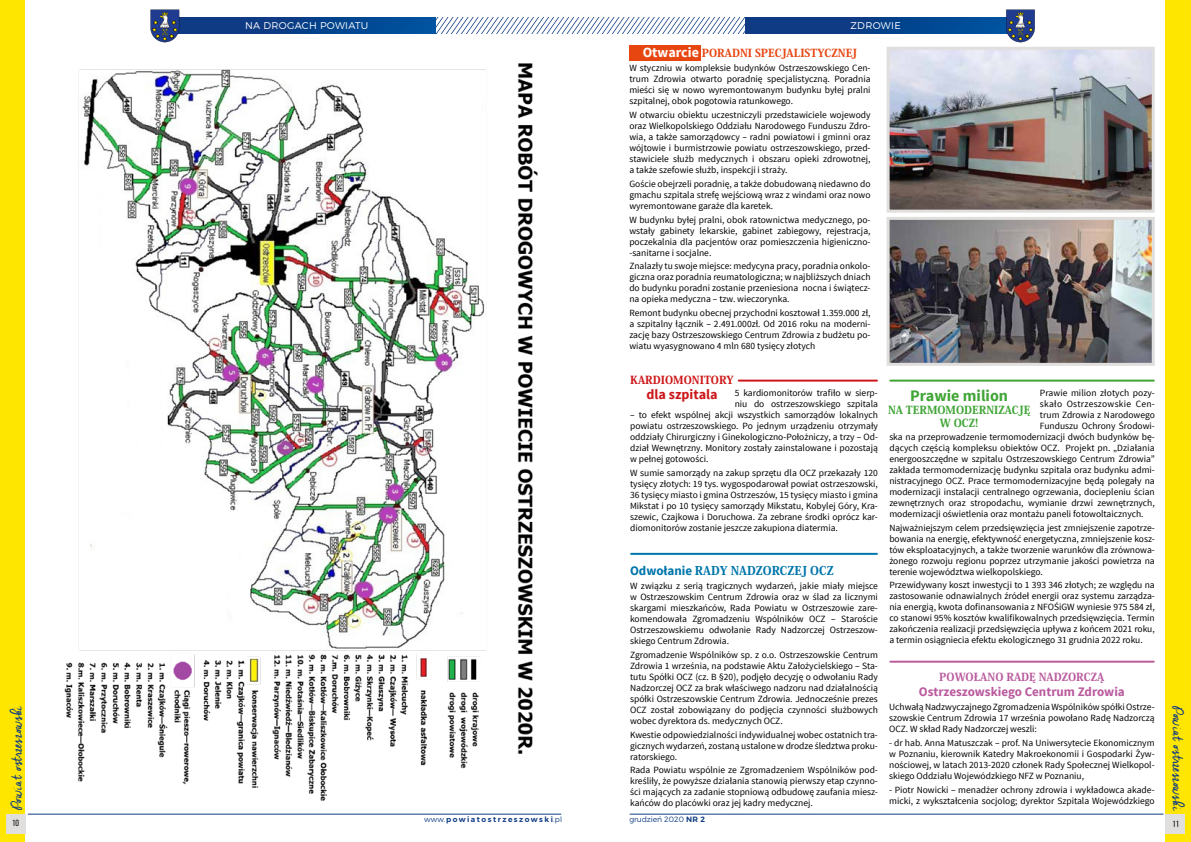
<style>
.page{position:relative;width:1191px;height:842px;background:#fff}
.page>*{position:absolute;margin:0;border:0;box-sizing:border-box;transform-origin:0 0}
.t1{font:18px "Cheddar Jack";letter-spacing:-.03em;color:#0e3b83}
.t2{font:700 16px "Source Sans Pro";color:#3fa535}
.t3{font:700 14px "Source Sans Pro";color:#cd171a}
.t4{font:700 13px "Source Sans Pro";color:#ba5b9e}
.t5{font:800 12px "Koz Min Pr 6 N";color:#0076ab}
.t6{font:800 11px "Koz Min Pr 6 N";color:#e84610}
.t7{font:800 11px/13px "Koz Min Pr 6 N";color:#3fa535;text-align:center}
.t8{font:800 11px "Koz Min Pr 6 N";color:#ba5b9e}
.t9{font:800 11px "Koz Min Pr 6 N";color:#cd171a}
.t10{font:300 9.8px "Montserrat";letter-spacing:.03em;color:#fff}
.t11{font:9.5px/11px "Source Sans Pro";color:#000;text-align:justify}
.t12{font:9.5px "Source Sans Pro";letter-spacing:.03em;color:#000}
.t13{font:9px "Bebas Neue";color:#000}
.t14{font:300 7.7px "Montserrat";letter-spacing:-.02em;color:#0e3b83}
.t15{font:600 7.5px "Montserrat";letter-spacing:.2em;color:#0e3b83}
.s1{font-family:"Source Sans Pro";font-weight:700;font-size:14px;color:#fff}
.s2{font-family:"Source Sans Pro";font-weight:700;font-size:13px}
.s3{font-weight:300}
.s4{font-weight:600}
</style>
<div class="page">
<svg style="left:436px;top:18px;width:309px;height:15px"></svg>
<div style="left:0;top:0;width:25px;height:842px;background:#ffe600"></div>
<div style="left:1165px;top:0;width:26px;height:842px;background:#ffe600"></div>
<hr style="left:28px;top:814px;width:533px;height:1px;background:#0e3b83">
<hr style="left:630px;top:814px;width:533px;height:1px;background:#0e3b83">
<div style="left:6px;top:814px;width:20px;height:19px;background:#e1dfdd"></div>
<div style="left:1165px;top:814px;width:20px;height:19px;background:#e1dfdd"></div>
<svg style="left:179px;top:18px;width:257px;height:15px;background:#06428c"></svg>
<svg style="left:745px;top:18px;width:261px;height:15px;background:#06428b"></svg>
<svg style="left:150px;top:10px;width:29px;height:30px"></svg>
<svg style="left:1006px;top:10px;width:29px;height:32px"></svg>
<div style="left:629px;top:45px;width:71px;height:15px;background:#e84610"></div>
<img style="left:890px;top:221px;width:260px;height:141px">
<div style="left:886px;top:217px;width:268px;height:149px;border:3px solid #e1dfdd"></div>
<img style="left:890px;top:51px;width:260px;height:158px">
<div style="left:886px;top:47px;width:268px;height:166px;border:3px solid #e1dfdd"></div>
<img style="left:63px;top:40px;width:487px;height:775px">
<hr style="left:738px;top:380px;width:139px;height:2px;background:#cd171a">
<hr style="left:890px;top:380px;width:263px;height:2px;background:#3fa535">
<hr style="left:890px;top:661px;width:263px;height:2px;background:#ba5b9e">
<hr style="left:631px;top:553px;width:246px;height:2px;background:#0076ab">
<p class="t10" style="left:245px;top:20px;width:125px">NA DROGACH POWIATU</p>
<p class="t10" style="left:850px;top:20px;width:52px">ZDROWIE</p>
<p class="t6" style="left:642px;top:47px;width:216px"><span class="s1">Otwarcie</span> PORADNI SPECJALISTYCZNEJ</p>
<p class="t11" style="left:629px;top:63px;width:243px">W styczniu w kompleksie budynków Ostrzeszowskiego Cen&shy;trum Zdrowia otwarto poradnię specjalistyczną. Poradnia mieści się w nowo wyremontowanym budynku byłej pralni szpitalnej, obok pogotowia ratunkowego.</p>
<p class="t11" style="left:629px;top:109px;width:243px">W otwarciu obiektu uczestniczyli przedstawiciele wojewody oraz Wielkopolskiego Oddziału Narodowego Funduszu Zdro&shy;wia, a także samorządowcy – radni powiatowi i gminni oraz wójtowie i burmistrzowie powiatu ostrzeszowskiego, przed&shy;stawiciele służb medycznych i obszaru opieki zdrowotnej, a także szefowie służb, inspekcji i straży.</p>
<p class="t11" style="left:629px;top:178px;width:243px">Goście obejrzeli poradnię, a także dobudowaną niedawno do gmachu szpitala strefę wejściową wraz z windami oraz nowo wyremontowane garaże dla karetek.</p>
<p class="t11" style="left:629px;top:214px;width:243px">W budynku byłej pralni, obok ratownictwa medycznego, po&shy;wstały gabinety lekarskie, gabinet zabiegowy, rejestracja, poczekalnia dla pacjentów oraz pomieszczenia higieniczno--sanitarne i socjalne.</p>
<p class="t11" style="left:629px;top:261px;width:243px">Znalazły tu swoje miejsce: medycyna pracy, poradnia onkolo&shy;giczna oraz poradnia reumatologiczna; w najbliższych dniach do budynku poradni zostanie przeniesiona nocna i świątecz&shy;na opieka medyczna – tzw. wieczorynka.</p>
<p class="t11" style="left:629px;top:308px;width:243px">Remont budynku obecnej przychodni kosztował 1.359.000 zł, a szpitalny łącznik – 2.491.000zł. Od 2016 roku na moderni&shy;zację bazy Ostrzeszowskiego Centrum Zdrowia z budżetu po&shy;wiatu wyasygnowano 4 mln 680 tysięcy złotych</p>
<p class="t9" style="left:630px;top:374px;width:105px">KARDIOMONITORY</p>
<h3 class="t3" style="left:646px;top:386px;width:73px">dla szpitala</h3>
<p class="t11" style="left:734px;top:387px;width:145px">5 kardiomonitorów trafiło w sierp&shy;niu do ostrzeszowskiego szpitala</p>
<p class="t11" style="left:630px;top:409px;width:249px">– to efekt wspólnej akcji wszystkich samorządów lokalnych powiatu ostrzeszowskiego. Po jednym urządzeniu otrzymały oddziały Chirurgiczny i Ginekologiczno-Położniczy, a trzy – Od&shy;dział Wewnętrzny. Monitory zostały zainstalowane i pozostają w pełnej gotowości.</p>
<p class="t11" style="left:630px;top:467px;width:249px">W sumie samorządy na zakup sprzętu dla OCZ przekazały 120 tysięcy złotych: 19 tys. wygospodarował powiat ostrzeszowski, 36 tysięcy miasto i gmina Ostrzeszów, 15 tysięcy miasto i gmina Mikstat i po 10 tysięcy samorządy Mikstatu, Kobylej Góry, Kra&shy;szewic, Czajkowa i Doruchowa. Za zebrane środki oprócz kar&shy;diomonitorów zostanie jeszcze zakupiona diatermia.</p>
<p class="t5" style="left:630px;top:564px;width:205px"><span class="s2">Odwołanie</span> RADY NADZORCZEJ OCZ</p>
<p class="t11" style="left:630px;top:580px;width:249px">W związku z serią tragicznych wydarzeń, jakie miały miejsce w Ostrzeszowskim Centrum Zdrowia oraz w ślad za licznymi skargami mieszkańców, Rada Powiatu w Ostrzeszowie zare&shy;komendowała Zgromadzeniu Wspólników OCZ – Staroście Ostrzeszowskiemu odwołanie Rady Nadzorczej Ostrzeszow&shy;skiego Centrum Zdrowia.</p>
<p class="t11" style="left:630px;top:649px;width:249px">Zgromadzenie Wspólników sp. z o.o. Ostrzeszowskie Centrum Zdrowia 1 września, na podstawie Aktu Założycielskiego – Sta&shy;tutu Spółki OCZ (cz. B §20), podjęło decyzję o odwołaniu Rady Nadzorczej OCZ za brak właściwego nadzoru nad działalnością spółki Ostrzeszowskie Centrum Zdrowia. Jednocześnie prezes OCZ został zobowiązany do podjęcia czynności służbowych wobec dyrektora ds. medycznych OCZ.</p>
<p class="t11" style="left:630px;top:729px;width:249px">Kwestie odpowiedzialności indywidualnej wobec ostatnich tra&shy;gicznych wydarzeń, zostaną ustalone w drodze śledztwa proku&shy;ratorskiego.</p>
<p class="t11" style="left:630px;top:765px;width:249px">Rada Powiatu wspólnie ze Zgromadzeniem Wspólników pod&shy;kreśliły, że powyższe działania stanowią pierwszy etap czynno&shy;ści mających za zadanie stopniową odbudowę zaufania miesz&shy;kańców do placówki oraz jej kadry medycznej.</p>
<p class="t11" style="left:1040px;top:387px;width:116px">Prawie milion złotych pozy-</p>
<p class="t12" style="left:1040px;top:398px;width:116px">skało Ostrzeszowskie Cen-</p>
<p class="t11" style="left:1040px;top:409px;width:116px">trum Zdrowia z Narodowego</p>
<p class="t11" style="left:1040px;top:420px;width:116px">Funduszu Ochrony Środowi-</p>
<p class="t11" style="left:889px;top:431px;width:267px">ska na przeprowadzenie termomodernizacji dwóch budynków bę-</p>
<p class="t11" style="left:889px;top:442px;width:267px">dących częścią kompleksu obiektów OCZ. Projekt pn. „Działania</p>
<p class="t11" style="left:889px;top:453px;width:267px">energooszczędne w szpitalu Ostrzeszowskiego Centrum Zdrowia”</p>
<p class="t11" style="left:889px;top:464px;width:267px">zakłada termomodernizację budynku szpitala oraz budynku admi-</p>
<p class="t11" style="left:889px;top:475px;width:267px">nistracyjnego OCZ. Prace termomodernizacyjne będą polegały na</p>
<p class="t11" style="left:889px;top:486px;width:267px">modernizacji instalacji centralnego ogrzewania, dociepleniu ścian</p>
<p class="t11" style="left:889px;top:497px;width:267px">zewnętrznych oraz stropodachu, wymianie drzwi zewnętrznych,</p>
<p class="t11" style="left:889px;top:508px;width:256px">modernizacji oświetlenia oraz montażu paneli fotowoltaicznych.</p>
<p class="t11" style="left:889px;top:522px;width:267px">Najważniejszym celem przedsięwzięcia jest zmniejszenie zapotrze&shy;bowania na energię, efektywność energetyczna, zmniejszenie kosz&shy;tów eksploatacyjnych, a także tworzenie warunków dla zrównowa&shy;żonego rozwoju regionu poprzez utrzymanie jakości powietrza na terenie województwa wielkopolskiego.</p>
<p class="t11" style="left:889px;top:580px;width:267px">Przewidywany koszt inwestycji to 1 393 346 złotych; ze względu na zastosowanie odnawialnych źródeł energii oraz systemu zarządza&shy;nia energią, kwota dofinansowania z NFOŚiGW wyniesie 975 584 zł, co stanowi 95% kosztów kwalifikowalnych przedsięwzięcia. Termin zakończenia realizacji przedsięwzięcia upływa z końcem 2021 roku, a termin osiągniecia efektu ekologicznego 31 grudnia 2022 roku.</p>
<h2 class="t2" style="left:910px;top:385px;width:99px">Prawie milion</h2>
<p class="t7" style="left:888px;top:403px;width:144px">NA TERMOMODERNIZACJĘ<br>W OCZ!</p>
<p class="t8" style="left:939px;top:671px;width:167px">POWOŁANO RADĘ NADZORCZĄ</p>
<h3 class="t4" style="left:919px;top:683px;width:207px">Ostrzeszowskiego Centrum Zdrowia</h3>
<p class="t11" style="left:889px;top:701px;width:267px">Uchwałą Nadzwyczajnego Zgromadzenia Wspólników spółki Ostrze&shy;szowskie Centrum Zdrowia 17 września powołano Radę Nadzorczą OCZ. W skład Rady Nadzorczej weszli:</p>
<p class="t11" style="left:889px;top:737px;width:267px">- dr hab. Anna Matuszczak – prof. Na Uniwersytecie Ekonomicznym w Poznaniu, kierownik Katedry Makroekonomii i Gospodarki Żyw&shy;nościowej, w latach 2013-2020 członek Rady Społecznej Wielkopol&shy;skiego Oddziału Wojewódzkiego NFZ w Poznaniu,</p>
<p class="t11" style="left:889px;top:784px;width:267px">- Piotr Nowicki – menadżer ochrony zdrowia i wykładowca akade&shy;micki, z wykształcenia socjolog; dyrektor Szpitala Wojewódzkiego</p>
<h1 class="t1" style="left:7px;top:810px;width:106px;rotate:-90deg">Powiat ostrzeszowski</h1>
<h1 class="t1" style="left:1187px;top:706px;width:106px;rotate:90deg">Powiat ostrzeszowski</h1>
<p class="t13" style="left:12px;top:818px;width:8px">10</p>
<p class="t13" style="left:1172px;top:819px;width:8px">11</p>
<p class="t15" style="left:424px;top:814px;width:139px"><span class="s3">www.</span>powiatostrzeszowski<span class="s3">.pl</span></p>
<p class="t14" style="left:629px;top:814px;width:77px">grudzień 2020 <span class="s4">NR 2</span></p>
</div>
